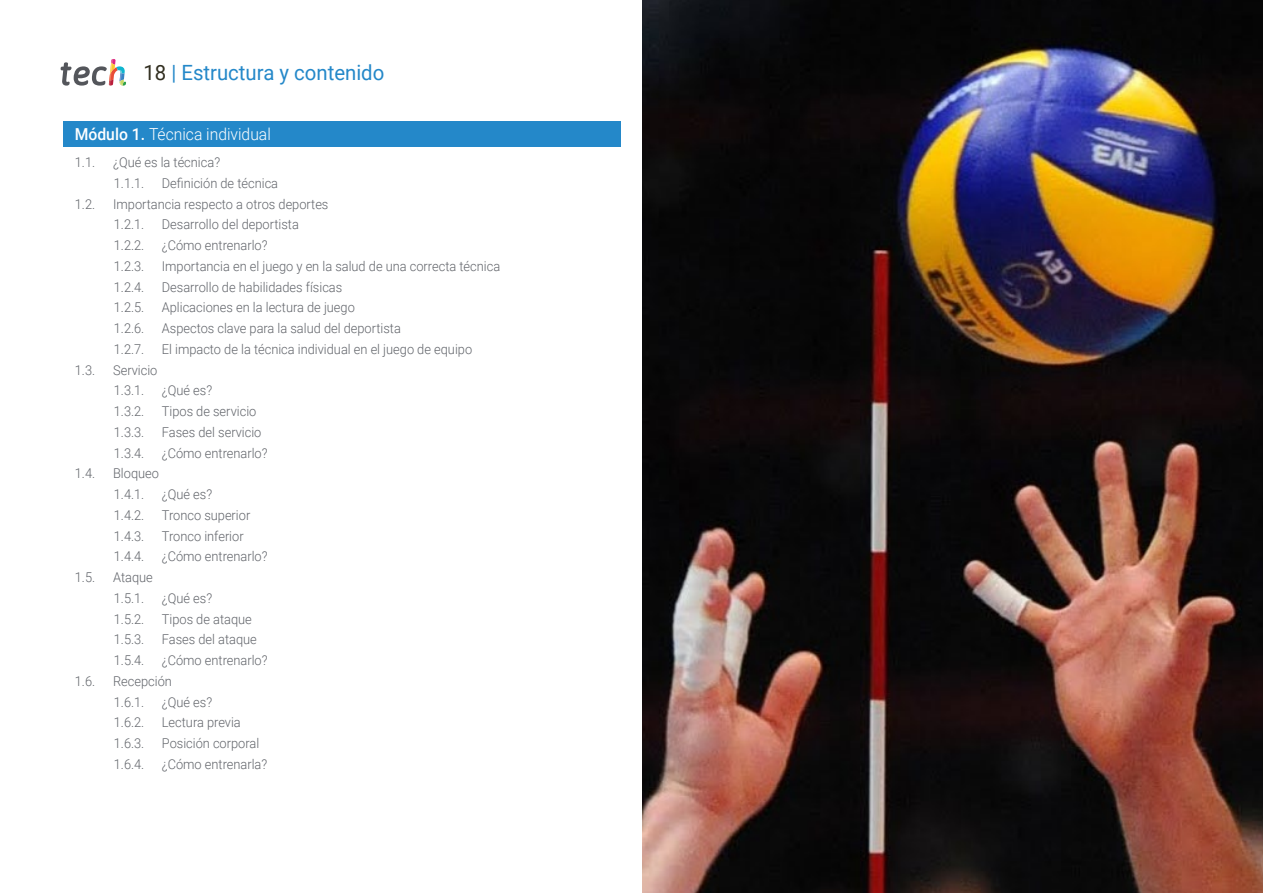
<style>
.page{position:relative;width:1263px;height:893px;background:#fff}
.page>*{position:absolute;margin:0;border:0;box-sizing:border-box;transform-origin:0 0}
.t1{font:21px "Roboto";color:#2488c9}
.t2{font:300 16.5px "Roboto";color:#fff;scale:.95 1}
.t3{font:300 13.5px/20.7px "Roboto";color:#61646a;scale:.95 1}
.s1{color:#312e20}
.s2{font-weight:500}
</style>
<div class="page">
<svg style="left:61px;top:59px;width:65px;height:27px"></svg>
<div style="left:64px;top:121px;width:557px;height:25px;background:#2488c9"></div>
<img style="left:642px;top:0;width:621px;height:893px">
<h1 class="t1" style="left:144px;top:57px;width:242px"><span class="s1">18</span> | Estructura y contenido</h1>
<p class="t2" style="left:75px;top:123px;width:208px"><span class="s2">Módulo 1.</span> Técnica individual</p>
<p class="t3" style="left:75px;top:151px;width:23px">1.1.</p>
<p class="t3" style="left:113px;top:151px;width:114px">¿Qué es la técnica?<br>1.1.1.</p>
<p class="t3" style="left:162px;top:172px;width:124px">Definición de técnica</p>
<p class="t3" style="left:75px;top:193px;width:23px">1.2.</p>
<p class="t3" style="left:113px;top:193px;width:228px">Importancia respecto a otros deportes<br>1.2.1.</p>
<p class="t3" style="left:162px;top:214px;width:146px">Desarrollo del deportista</p>
<p class="t3" style="left:114px;top:234px;width:34px">1.2.2.</p>
<p class="t3" style="left:162px;top:234px;width:113px">¿Cómo entrenarlo?</p>
<p class="t3" style="left:114px;top:255px;width:34px">1.2.3.</p>
<p class="t3" style="left:162px;top:255px;width:358px">Importancia en el juego y en la salud de una correcta técnica</p>
<p class="t3" style="left:114px;top:276px;width:34px">1.2.4.</p>
<p class="t3" style="left:162px;top:276px;width:191px">Desarrollo de habilidades físicas</p>
<p class="t3" style="left:114px;top:297px;width:34px">1.2.5.</p>
<p class="t3" style="left:162px;top:297px;width:205px">Aplicaciones en la lectura de juego</p>
<p class="t3" style="left:114px;top:317px;width:34px">1.2.6.</p>
<p class="t3" style="left:162px;top:317px;width:253px">Aspectos clave para la salud del deportista</p>
<p class="t3" style="left:114px;top:338px;width:34px">1.2.7.</p>
<p class="t3" style="left:162px;top:338px;width:328px">El impacto de la técnica individual en el juego de equipo</p>
<p class="t3" style="left:75px;top:359px;width:23px">1.3.</p>
<p class="t3" style="left:113px;top:359px;width:48px">Servicio<br>1.3.1.</p>
<p class="t3" style="left:162px;top:380px;width:54px">¿Qué es?</p>
<p class="t3" style="left:114px;top:400px;width:34px">1.3.2.</p>
<p class="t3" style="left:162px;top:400px;width:101px">Tipos de servicio</p>
<p class="t3" style="left:114px;top:421px;width:34px">1.3.3.</p>
<p class="t3" style="left:162px;top:421px;width:106px">Fases del servicio</p>
<p class="t3" style="left:114px;top:442px;width:34px">1.3.4.</p>
<p class="t3" style="left:162px;top:442px;width:113px">¿Cómo entrenarlo?</p>
<p class="t3" style="left:75px;top:463px;width:23px">1.4.</p>
<p class="t3" style="left:113px;top:463px;width:50px">Bloqueo<br>1.4.1.</p>
<p class="t3" style="left:162px;top:483px;width:54px">¿Qué es?</p>
<p class="t3" style="left:114px;top:504px;width:34px">1.4.2.</p>
<p class="t3" style="left:162px;top:504px;width:95px">Tronco superior</p>
<p class="t3" style="left:114px;top:525px;width:34px">1.4.3.</p>
<p class="t3" style="left:162px;top:525px;width:88px">Tronco inferior</p>
<p class="t3" style="left:114px;top:546px;width:34px">1.4.4.</p>
<p class="t3" style="left:162px;top:546px;width:113px">¿Cómo entrenarlo?</p>
<p class="t3" style="left:75px;top:566px;width:23px">1.5.</p>
<p class="t3" style="left:113px;top:566px;width:43px">Ataque<br>1.5.1.</p>
<p class="t3" style="left:162px;top:587px;width:54px">¿Qué es?</p>
<p class="t3" style="left:114px;top:608px;width:34px">1.5.2.</p>
<p class="t3" style="left:162px;top:608px;width:96px">Tipos de ataque</p>
<p class="t3" style="left:114px;top:629px;width:34px">1.5.3.</p>
<p class="t3" style="left:162px;top:629px;width:102px">Fases del ataque</p>
<p class="t3" style="left:114px;top:649px;width:34px">1.5.4.</p>
<p class="t3" style="left:162px;top:649px;width:113px">¿Cómo entrenarlo?</p>
<p class="t3" style="left:75px;top:670px;width:23px">1.6.</p>
<p class="t3" style="left:113px;top:670px;width:63px">Recepción<br>1.6.1.</p>
<p class="t3" style="left:162px;top:691px;width:54px">¿Qué es?</p>
<p class="t3" style="left:114px;top:712px;width:34px">1.6.2.</p>
<p class="t3" style="left:162px;top:712px;width:85px">Lectura previa</p>
<p class="t3" style="left:114px;top:732px;width:34px">1.6.3.</p>
<p class="t3" style="left:162px;top:732px;width:104px">Posición corporal</p>
<p class="t3" style="left:114px;top:753px;width:34px">1.6.4.</p>
<p class="t3" style="left:162px;top:753px;width:113px">¿Cómo entrenarla?</p>
</div>
